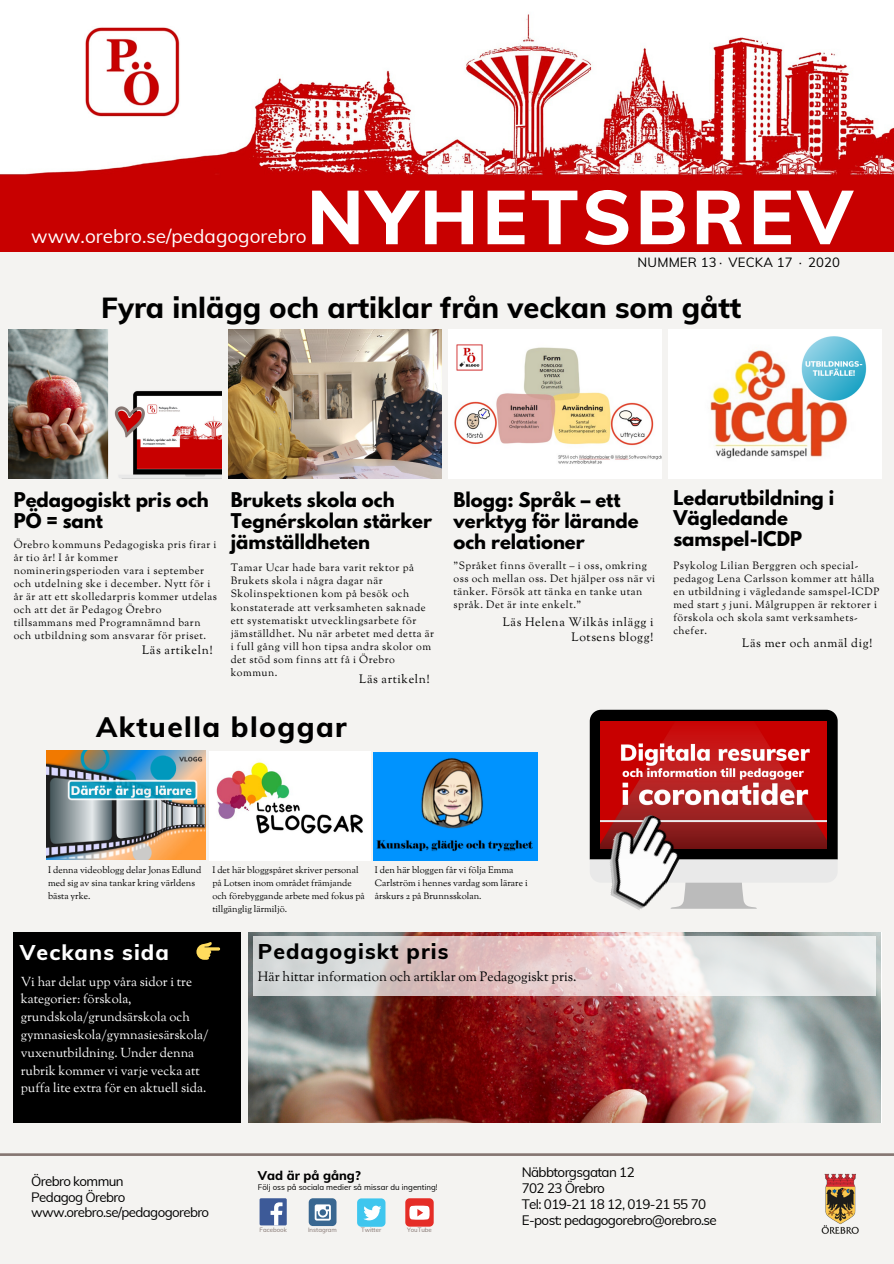
<style>
.page{position:relative;width:894px;height:1264px;background:#fff}
.page>*{position:absolute;margin:0;border:0;box-sizing:border-box;transform-origin:0 0}
.t1{font:800 75.3px "Muli";letter-spacing:.05em;color:#fff}
.t2{font:800 28.95px "Muli";color:#000}
.t3{font:800 28.05px "Muli";letter-spacing:.05em;color:#000}
.t4{font:800 21.3px "Muli";letter-spacing:.05em;color:#000}
.t5{font:800 21.3px "Muli";letter-spacing:.05em;color:#fff}
.t6{font:18.9px "Muli";color:#fff}
.t7{font:700 18px/20.9px "League Spartan";color:#000}
.t8{font:13.5px/15.9px "Muli";letter-spacing:-.045em;color:#000}
.t9{font:13.35px/15.6px "Muli";letter-spacing:-.045em;color:#000}
.t10{font:13.35px "Sorts Mill Goudy";color:#000}
.t11{font:13.05px "Muli";letter-spacing:.015em;color:#000}
.t12{font:12.9px/17.7px "Sorts Mill Goudy";color:#fff}
.t13{font:800 12.6px "Muli";color:#000}
.t14{font:12px/14.5px "Sorts Mill Goudy";letter-spacing:.045em;color:#000;text-align:right}
.t15{font:10.5px/13px "Sorts Mill Goudy";letter-spacing:.045em;color:#000}
.t16{font:9.3px/12.9px "Sorts Mill Goudy";color:#000}
.t17{font:7.95px "Muli";color:#000}
.t18{font:6.15px "Muli";color:#857672}
</style>
<div class="page">
<div style="left:0;top:0;width:893px;height:1263px;background:#f4f3f1"></div>
<img style="left:0;top:0;width:893px;height:252px">
<img style="left:84px;top:27px;width:96px;height:90px">
<div style="left:308px;top:1198px;width:28px;height:27px;background:#396791;border-radius:4px"></div>
<svg style="left:314px;top:1204px;width:17px;height:16px"></svg>
<div style="left:259px;top:1198px;width:28px;height:27px;background:#3d5a98"></div>
<svg style="left:270px;top:1202px;width:12px;height:23px"></svg>
<div style="left:405px;top:1198px;width:28px;height:28px;background:#e52d27;border-radius:4px"></div>
<svg style="left:409px;top:1205px;width:20px;height:14px"></svg>
<div style="left:357px;top:1198px;width:28px;height:28px;background:#3fc6ee;border-radius:4px"></div>
<svg style="left:363px;top:1205px;width:18px;height:15px"></svg>
<img style="left:9px;top:329px;width:213px;height:149px">
<img style="left:821px;top:1173px;width:38px;height:61px">
<svg style="left:0;top:1153px;width:893px;height:2px"></svg>
<div style="left:14px;top:932px;width:227px;height:190px;background:#000"></div>
<img style="left:249px;top:932px;width:631px;height:190px">
<svg style="left:253px;top:936px;width:622px;height:60px"></svg>
<svg style="left:196px;top:942px;width:24px;height:17px"></svg>
<img style="left:228px;top:329px;width:213px;height:149px">
<img style="left:448px;top:329px;width:213px;height:149px">
<img style="left:668px;top:329px;width:213px;height:149px">
<img style="left:374px;top:752px;width:163px;height:108px">
<img style="left:47px;top:750px;width:159px;height:109px">
<img style="left:209px;top:751px;width:161px;height:109px">
<svg style="left:589px;top:709px;width:248px;height:199px"></svg>
<img style="left:600px;top:721px;width:226px;height:127px">
<img style="left:589px;top:804px;width:102px;height:106px">
<h1 class="t1" style="left:306px;top:168px;width:547px">NYHETSBREV</h1>
<h3 class="t6" style="left:31px;top:224px;width:277px">www.orebro.se/pedagogorebro</h3>
<p class="t11" style="left:637px;top:254px;width:204px">NUMMER 13∙ VECKA 17 ∙ 2020</p>
<h2 class="t2" style="left:101px;top:289px;width:641px">Fyra inlägg och artiklar från veckan som gått</h2>
<h3 class="t7" style="left:14px;top:492px;width:196px">Pedagogiskt pris och<br>PÖ = sant</h3>
<p class="t15" style="left:14px;top:538px;width:205px">Örebro kommuns Pedagogiska pris firar i år tio år! I år kommer nomineringsperioden vara i september och utdelning ske i december. Nytt för i år är att ett skolledarpris kommer utdelas och att det är Pedagog Örebro tillsammans med Programnämnd barn och utbildning som ansvarar för priset.</p>
<p class="t14" style="left:142px;top:644px;width:72px">Läs artikeln!</p>
<h3 class="t7" style="left:231px;top:492px;width:203px">Brukets skola och<br>Tegnérskolan stärker jämställdheten</h3>
<p class="t15" style="left:231px;top:562px;width:205px">Tamar Ucar hade bara varit rektor på Brukets skola i några dagar när Skolinspektionen kom på besök och konstaterade att verksamheten saknade ett systematiskt utvecklingsarbete för jämställdhet. Nu när arbetet med detta är i full gång vill hon tipsa andra skolor om det stöd som finns att få i Örebro kommun.</p>
<p class="t14" style="left:359px;top:673px;width:72px">Läs artikeln!</p>
<h3 class="t3" style="left:96px;top:708px;width:252px">Aktuella bloggar</h3>
<h3 class="t7" style="left:453px;top:492px;width:186px">Blogg: Språk – ett verktyg för lärande och relationer</h3>
<p class="t15" style="left:453px;top:559px;width:203px">"Språket finns överallt – i oss, omkring oss och mellan oss. Det hjälper oss när vi tänker. Försök att tänka en tanke utan språk. Det är inte enkelt."</p>
<p class="t14" style="left:502px;top:616px;width:152px">Läs Helena Wilkås inlägg i<br>Lotsens blogg!</p>
<h3 class="t7" style="left:673px;top:489px;width:162px">Ledarutbildning i<br>Vägledande samspel-ICDP</h3>
<p class="t15" style="left:673px;top:559px;width:207px">Psykolog Lilian Berggren och special&shy;pedagog Lena Carlsson kommer att hålla en utbildning i vägledande samspel-ICDP med start 5 juni. Målgruppen är rektorer i förskola och skola samt verksamhets&shy;chefer.</p>
<p class="t14" style="left:742px;top:637px;width:132px">Läs mer och anmäl dig!</p>
<p class="t16" style="left:48px;top:864px;width:155px">I denna videoblogg delar Jonas Edlund med sig av sina tankar kring världens bästa yrke.</p>
<p class="t16" style="left:212px;top:864px;width:154px">I det här bloggspåret skriver personal på Lotsen inom området främjande och förebyggande arbete med fokus på tillgänglig lärmiljö.</p>
<p class="t16" style="left:374px;top:864px;width:154px">I den här bloggen får vi följa Emma<br>Carlström i hennes vardag som lärare i årskurs 2 på Brunnsskolan.</p>
<h3 class="t5" style="left:20px;top:938px;width:150px">Veckans sida</h3>
<p class="t12" style="left:21px;top:973px;width:189px">Vi har delat upp våra sidor i tre kategorier: förskola, grundskola/grundsärskola och gymnasieskola/gymnasiesärskola/ vuxenutbildning. Under denna rubrik kommer vi varje vecka att puffa lite extra för en aktuell sida.</p>
<h3 class="t4" style="left:258px;top:937px;width:192px">Pedagogiskt pris</h3>
<p class="t10" style="left:258px;top:968px;width:320px">Här hittar information och artiklar om Pedagogiskt pris.</p>
<p class="t9" style="left:31px;top:1172px;width:179px">Örebro kommun<br>Pedagog Örebro www.orebro.se/pedagogorebro</p>
<p class="t8" style="left:521px;top:1164px;width:114px">Näbbtorgsgatan 12<br>702 23 Örebro</p>
<p class="t13" style="left:258px;top:1167px;width:104px">Vad är på gång?</p>
<p class="t17" style="left:258px;top:1182px;width:181px">Följ oss på sociala medier så missar du ingenting!</p>
<p class="t8" style="left:521px;top:1196px;width:186px">Tel: 019-21 18 12, 019-21 55 70</p>
<p class="t8" style="left:521px;top:1211px;width:197px">E-post: pedagogorebro@orebro.se</p>
<p class="t18" style="left:259px;top:1225px;width:29px">Facebook</p>
<p class="t18" style="left:308px;top:1225px;width:30px">Instagram</p>
<p class="t18" style="left:361px;top:1226px;width:22px">Twitter</p>
<p class="t18" style="left:407px;top:1226px;width:26px">YouTube</p>
</div>
